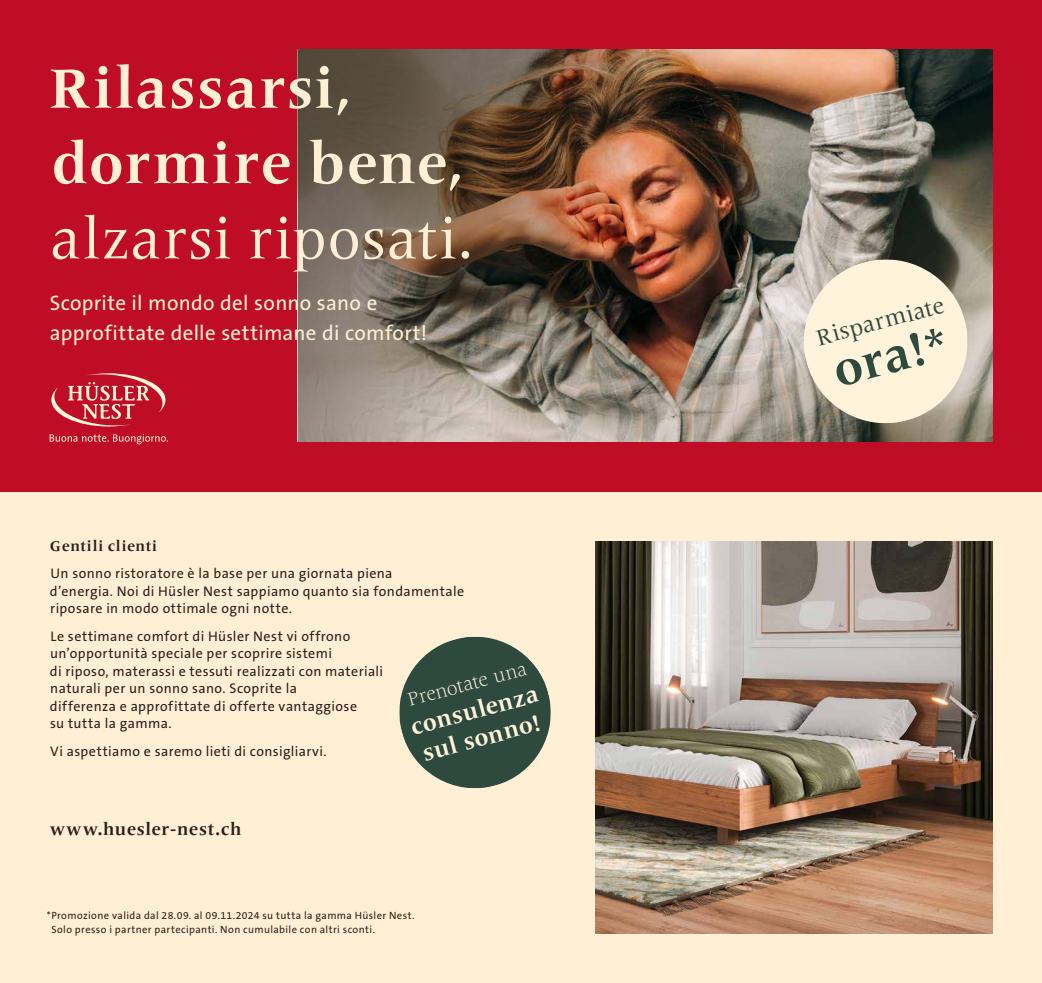
<style>
.page{position:relative;width:1042px;height:983px;background:#fff}
.page>*{position:absolute;margin:0;border:0;box-sizing:border-box;transform-origin:0 0}
.t1{font:700 57.75px/75.2px "Frutiger Serif LT Pro";letter-spacing:.025em;color:#fff0d5}
.t2{font:57.75px "Frutiger Serif LT Pro";letter-spacing:.025em;color:#fff0d5}
.t3{font:700 48.3px "Frutiger Serif LT Pro";color:#2e4a3e}
.t4{font:700 23.45px/28.2px "Frutiger Serif LT Pro";color:#fff3db}
.t5{font:23.1px "Frutiger Serif LT Pro";color:#2e4a3e}
.t6{font:21px/29.8px "The Sans B W5 Plain";letter-spacing:.015em;color:#fff0d5}
.t7{font:300 19.43px "Frutiger Serif LT Pro";color:#fff3db}
.t8{font:700 17.5px "Frutiger Serif LT Pro";letter-spacing:.035em;color:#2d1f1c}
.t9{font:700 14.88px "Frutiger Serif LT Pro";letter-spacing:.05em;color:#2d1f1c}
.t10{font:14px/17.5px "The Sans B W5 Plain";letter-spacing:.03em;color:#2d1f1c}
.t11{font:10.5px/14px "The Sans B W5 Plain";letter-spacing:.035em;color:#2d1f1c}
</style>
<div class="page">
<div style="left:0;top:491px;width:1042px;height:491px;background:#fff0d5"></div>
<div style="left:0;top:0;width:1042px;height:491px;background:#be0d24"></div>
<img style="left:595px;top:541px;width:397px;height:392px">
<img style="left:298px;top:50px;width:694px;height:391px">
<svg style="left:399px;top:636px;width:152px;height:152px"></svg>
<svg style="left:51px;top:373px;width:114px;height:53px"></svg>
<svg style="left:50px;top:434px;width:118px;height:10px"></svg>
<svg style="left:804px;top:259px;width:163px;height:164px;background:#e9dec9"></svg>
<h1 class="t1" style="left:49px;top:51px;width:415px">Rilassarsi, dormire bene,</h1>
<h1 class="t2" style="left:50px;top:205px;width:423px">alzarsi riposati.</h1>
<h3 class="t6" style="left:50px;top:288px;width:379px">Scoprite il mondo del sonno sano e approfittate delle settimane di comfort!</h3>
<p class="t9" style="left:50px;top:537px;width:109px">Gentili clienti</p>
<p class="t10" style="left:50px;top:565px;width:416px">Un sonno ristoratore è la base per una giornata piena<br>d’energia. Noi di Hüsler Nest sappiamo quanto sia fondamentale riposare in modo ottimale ogni notte.</p>
<p class="t10" style="left:50px;top:627px;width:335px">Le settimane comfort di Hüsler Nest vi offrono un’opportunità speciale per scoprire sistemi<br>di riposo, materassi e tessuti realizzati con materiali naturali per un sonno sano. Scoprite la<br>differenza e approfittate di offerte vantaggiose<br>su tutta la gamma.</p>
<p class="t10" style="left:50px;top:742px;width:278px">Vi aspettiamo e saremo lieti di consigliarvi.</p>
<h3 class="t7" style="left:405px;top:688px;width:124px;rotate:-15deg">Prenotate una</h3>
<h3 class="t4" style="left:407px;top:713px;width:133px;rotate:-15deg">consulenza sul sonno!</h3>
<p class="t8" style="left:50px;top:818px;width:193px">www.huesler-nest.ch</p>
<p class="t11" style="left:51px;top:908px;width:365px;text-indent:-4px">*Promozione valida dal 28.09. al 09.11.2024 su tutta la gamma Hüsler Nest.<br>Solo presso i partner partecipanti. Non cumulabile con altri sconti.</p>
<h3 class="t5" style="left:813px;top:325px;width:133px;rotate:-15deg">Risparmiate</h3>
<h2 class="t3" style="left:826px;top:344px;width:118px;rotate:-15deg">ora!*</h2>
</div>
